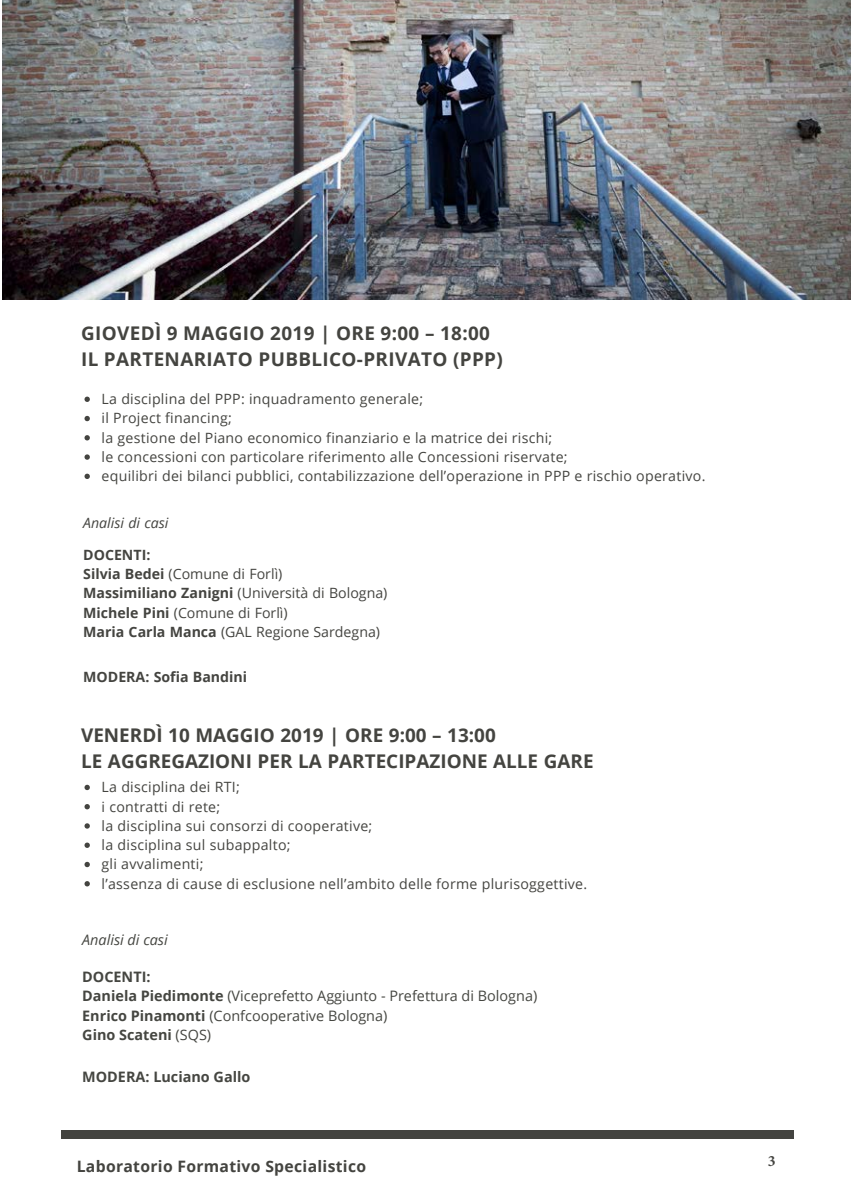
<style>
.page{position:relative;width:851px;height:1191px;background:#fff}
.page>*{position:absolute;margin:0;border:0;box-sizing:border-box;transform-origin:0 0}
.t1{font:700 18.8px/25.6px "Open Sans";color:#444440}
.t2{font:700 18.8px/25.6px "Open Sans";letter-spacing:.02em;color:#444440}
.t3{font:700 15.8px "Open Sans";letter-spacing:.02em;color:#444440}
.t4{font:700 15.8px "Minion Pro";color:#444440}
.t5{font:14.4px "Open Sans";color:#454641}
.t6{font:700 14.4px "Open Sans";color:#454641}
.t7{font:italic 14.4px "Open Sans";color:#454641}
.t8{font:14.2px/19.2px "Open Sans";letter-spacing:.02em;color:#444440}
.t9{font:14.2px/19.2px "Open Sans";color:#444440}
.t10{font:700 14.2px/19.2px "Open Sans";letter-spacing:.01em;color:#444440}
.t11{font:italic 14.2px "Open Sans";letter-spacing:.01em;color:#444440}
.s1{font-weight:700}
.s2{font-weight:400}
</style>
<div class="page">
<img style="left:2px;top:0;width:848px;height:299px">
<svg style="left:84px;top:396px;width:6px;height:6px"></svg>
<svg style="left:84px;top:416px;width:6px;height:5px"></svg>
<svg style="left:84px;top:435px;width:6px;height:5px"></svg>
<svg style="left:84px;top:454px;width:6px;height:6px"></svg>
<svg style="left:84px;top:473px;width:6px;height:6px"></svg>
<svg style="left:84px;top:784px;width:6px;height:6px"></svg>
<svg style="left:84px;top:804px;width:6px;height:5px"></svg>
<svg style="left:84px;top:823px;width:6px;height:5px"></svg>
<svg style="left:84px;top:842px;width:6px;height:6px"></svg>
<svg style="left:84px;top:862px;width:6px;height:5px"></svg>
<svg style="left:84px;top:881px;width:6px;height:5px"></svg>
<div style="left:61px;top:1129px;width:732px;height:9px;background:#444440"></div>
<h1 class="t2" style="left:81px;top:320px;width:423px">GIOVEDÌ 9 MAGGIO 2019 | ORE 9:00 – 18:00<br>IL PARTENARIATO PUBBLICO-PRIVATO (PPP)</h1>
<p class="t8" style="left:102px;top:389px;width:605px">La disciplina del PPP: inquadramento generale;<br>il Project financing;<br>la gestione del Piano economico finanziario e la matrice dei rischi;<br>le concessioni con particolare riferimento alle Concessioni riservate;<br>equilibri dei bilanci pubblici, contabilizzazione dell’operazione in PPP e rischio operativo.</p>
<p class="t11" style="left:83px;top:513px;width:87px">Analisi di casi</p>
<p class="t9" style="left:83px;top:545px;width:306px"><span class="s1">DOCENTI:<br>Silvia Bedei</span> (Comune di Forlì)<br><span class="s1">Massimiliano Zanigni</span> (Università di Bologna)<br><span class="s1">Michele Pini</span> (Comune di Forlì)<br><span class="s1">Maria Carla Manca</span> (GAL Regione Sardegna)</p>
<p class="t10" style="left:83px;top:667px;width:165px">MODERA: Sofia Bandini</p>
<h1 class="t1" style="left:81px;top:722px;width:514px">VENERDÌ 10 MAGGIO 2019 | ORE 9:00 – 13:00<br>LE AGGREGAZIONI PER LA PARTECIPAZIONE ALLE GARE</h1>
<p class="t8" style="left:102px;top:777px;width:487px">La disciplina dei RTI;<br>i contratti di rete;<br>la disciplina sui consorzi di cooperative;<br>la disciplina sul subappalto;<br>gli avvalimenti;<br>l’assenza di cause di esclusione nell’ambito delle forme plurisoggettive.</p>
<p class="t7" style="left:82px;top:929px;width:87px">Analisi di casi</p>
<p class="t6" style="left:82px;top:966px;width:70px">DOCENTI:</p>
<p class="t5" style="left:82px;top:986px;width:456px"><span class="s1">Daniela Piedimonte</span> (Viceprefetto Aggiunto - Prefettura di Bologna)</p>
<p class="t5" style="left:82px;top:1005px;width:306px"><span class="s1">Enrico Pinamonti</span> (Confcooperative Bologna)</p>
<p class="t6" style="left:82px;top:1024px;width:130px">Gino Scateni <span class="s2">(SQS)</span></p>
<p class="t6" style="left:82px;top:1066px;width:170px">MODERA: Luciano Gallo</p>
<p class="t11" style="left:83px;top:935px;width:89px">Analisi di casi</p>
<p class="t10" style="left:83px;top:971px;width:312px">DOCENTI:<br>Enrico Pinamonti <span class="s2">(Confcooperative Bologna)<br></span>Gino Scateni <span class="s2">(SQS)</span></p>
<p class="t3" style="left:77px;top:1154px;width:291px">Laboratorio Formativo Specialistico</p>
<p class="t4" style="left:767px;top:1150px;width:9px">3</p>
</div>
